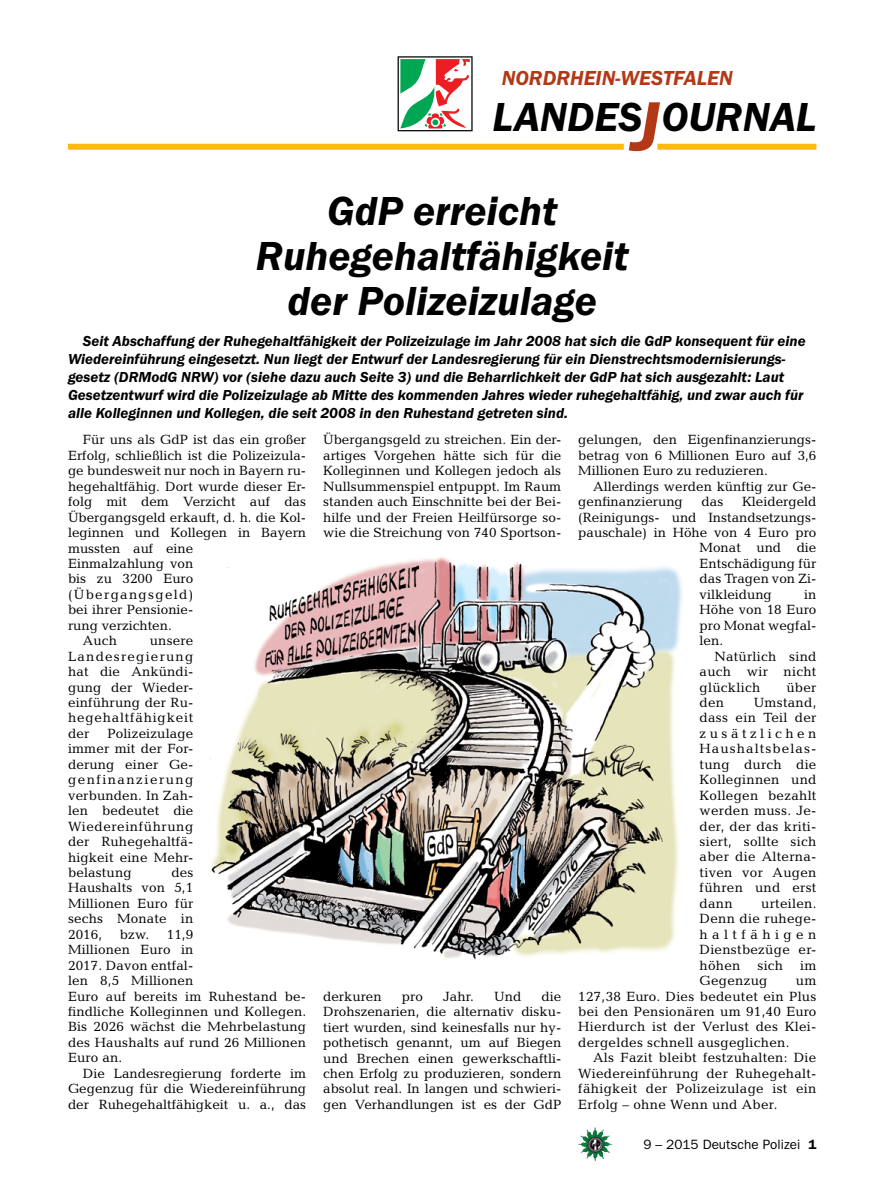
<style>
.page{position:relative;width:893px;height:1191px;background:#fff}
.page>*{position:absolute;margin:0;border:0;box-sizing:border-box;transform-origin:0 0}
.t1{font:italic 600 42px/45px "Franklin Gothic Itc T";color:#000;text-align:center}
.t2{font:italic 600 21px "Franklin Gothic Itc T";color:#b33916}
.t3{font:italic 600 15px/18px "Franklin Gothic Itc T";color:#000}
.t4{font:13.5px/15.5px "Candida";color:#000;text-align:justify}
.t5{font:13.5px "Franklin Gothic";color:#000}
.t6{font:13.5px "Candida";letter-spacing:.1em;color:#000}
.t7{font:13.5px "Candida";letter-spacing:.02em;color:#000}
.s1{font-size:72px;color:#b33916}
.s2{font-weight:600}
</style>
<div class="page">
<img style="left:578px;top:1127px;width:17px;height:25px">
<svg style="left:398px;top:56px;width:75px;height:75px"></svg>
<div style="left:657px;top:144px;width:159px;height:6px;background:#fdb913"></div>
<div style="left:68px;top:144px;width:556px;height:6px;background:#fdb913"></div>
<img style="left:210px;top:557px;width:472px;height:403px">
<h2 class="t2" style="left:502px;top:66px;width:233px">NORDRHEIN-WESTFALEN</h2>
<h1 class="t1" style="left:492px;top:94px;width:325px">LANDES<span class="s1">J</span>OURNAL</h1>
<h1 class="t1" style="left:256px;top:188px;width:374px">GdP erreicht<br>Ruhegehaltfähigkeit der Polizeizulage</h1>
<p class="t3" style="left:68px;top:332px;width:739px;text-indent:15px">Seit Abschaffung der Ruhegehaltfähigkeit der Polizeizulage im Jahr 2008 hat sich die GdP konsequent für eine Wiedereinführung eingesetzt. Nun liegt der Entwurf der Landesregierung für ein Dienstrechtsmodernisierungs&shy;gesetz (DRModG NRW) vor (siehe dazu auch Seite 3) und die Beharrlichkeit der GdP hat sich ausgezahlt: Laut Gesetzentwurf wird die Polizeizulage ab Mitte des kommenden Jahres wieder ruhegehaltfähig, und zwar auch für alle Kolleginnen und Kollegen, die seit 2008 in den Ruhestand getreten sind.</p>
<p class="t4" style="left:323px;top:432px;width:240px">Übergangsgeld zu streichen. Ein der&shy;artiges Vorgehen hätte sich für die Kolleginnen und Kollegen jedoch als Nullsummenspiel entpuppt. Im Raum standen auch Einschnitte bei der Bei&shy;hilfe und der Freien Heilfürsorge so&shy;wie die Streichung von 740 Sportson-</p>
<p class="t4" style="left:578px;top:432px;width:240px">gelungen, den Eigenfinanzierungs&shy;betrag von 6 Millionen Euro auf 3,6<br>Millionen Euro zu reduzieren.</p>
<p class="t4" style="left:578px;top:478px;width:240px;text-indent:15px">Allerdings werden künftig zur Ge&shy;genfinanzierung</p>
<p class="t4" style="left:83px;top:432px;width:225px">Für uns als GdP ist das ein großer</p>
<p class="t4" style="left:68px;top:447px;width:240px">Erfolg, schließlich ist die Polizeizula-</p>
<p class="t4" style="left:68px;top:463px;width:240px">ge bundesweit nur noch in Bayern ru-</p>
<p class="t4" style="left:68px;top:478px;width:240px">hegehaltfähig. Dort wurde dieser Er-</p>
<p class="t4" style="left:68px;top:494px;width:240px">folg mit dem Verzicht auf das</p>
<p class="t4" style="left:68px;top:509px;width:240px">Übergangsgeld erkauft, d. h. die Kol-</p>
<p class="t4" style="left:68px;top:525px;width:240px">leginnen und Kollegen in Bayern</p>
<p class="t4" style="left:68px;top:540px;width:127px">mussten auf eine</p>
<p class="t4" style="left:68px;top:555px;width:127px">Einmalzahlung von</p>
<p class="t4" style="left:68px;top:571px;width:127px">bis zu 3200 Euro</p>
<p class="t6" style="left:68px;top:586px;width:127px">(Übergangsgeld)</p>
<p class="t4" style="left:68px;top:602px;width:127px">bei ihrer Pensionie-</p>
<p class="t4" style="left:68px;top:617px;width:105px">rung verzichten.</p>
<p class="t4" style="left:83px;top:633px;width:36px">Auch</p>
<p class="t4" style="left:702px;top:494px;width:23px">das</p>
<p class="t4" style="left:742px;top:494px;width:76px">Kleidergeld</p>
<p class="t4" style="left:578px;top:509px;width:240px">(Reinigungs- und Instandsetzungs-</p>
<p class="t4" style="left:578px;top:525px;width:240px">pauschale) in Höhe von 4 Euro pro</p>
<p class="t4" style="left:700px;top:540px;width:118px">Monat und die</p>
<p class="t4" style="left:700px;top:555px;width:118px">Entschädigung für</p>
<p class="t4" style="left:700px;top:571px;width:118px">das Tragen von Zi-</p>
<p class="t4" style="left:700px;top:586px;width:74px">vilkleidung</p>
<p class="t4" style="left:700px;top:586px;width:118px;text-indent:105px">in Höhe von 18 Euro pro Monat wegfal&shy;len.</p>
<p class="t4" style="left:700px;top:648px;width:118px;text-indent:15px">Natürlich sind auch wir nicht glücklich</p>
<p class="t4" style="left:68px;top:633px;width:127px;text-indent:82px">unsere Landesregierung hat die Ankündi&shy;gung der Wieder&shy;einführung der Ru&shy;hegehaltfähigkeit der</p>
<p class="t4" style="left:786px;top:679px;width:32px">über</p>
<p class="t4" style="left:700px;top:694px;width:118px;text-indent:54px">Umstand, dass ein Teil der zusätzlichen Haushaltsbelas&shy;tung durch die Kolleginnen und Kollegen bezahlt werden muss. Je&shy;der, der das kriti&shy;siert, sollte sich aber die Alterna&shy;tiven vor Augen führen und erst dann</p>
<p class="t4" style="left:700px;top:694px;width:26px">den</p>
<p class="t4" style="left:68px;top:725px;width:127px;text-indent:39px">Polizeizulage immer mit der For&shy;derung einer Ge&shy;genfinanzierung verbunden. In Zah&shy;len bedeutet die Wiedereinführung der Ruhegehaltfä&shy;higkeit eine Mehr&shy;belastung</p>
<p class="t4" style="left:68px;top:864px;width:127px;text-indent:103px">des Haushalts von 5,1<br>Millionen Euro für sechs Monate in 2016,</p>
<p class="t4" style="left:700px;top:895px;width:118px;text-indent:62px">urteilen.<br>Denn die ruhege&shy;haltfähigen Dienstbezüge er&shy;höhen</p>
<p class="t4" style="left:120px;top:926px;width:31px">bzw.</p>
<p class="t4" style="left:68px;top:926px;width:240px;text-align:left;text-indent:99px">11,9<br>Millionen Euro in<br>2017. Davon entfal-<br>len 8,5 Millionen<br>Euro auf bereits im Ruhestand be&shy;findliche Kolleginnen und Kollegen.<br>Bis 2026 wächst die Mehrbelastung des Haushalts auf rund 26 Millionen<br>Euro an.</p>
<p class="t4" style="left:68px;top:1065px;width:240px;text-indent:15px">Die Landesregierung forderte im Gegenzug für die Wiedereinführung der Ruhegehaltfähigkeit u. a., das</p>
<p class="t4" style="left:757px;top:957px;width:27px">sich</p>
<p class="t4" style="left:800px;top:957px;width:18px">im</p>
<p class="t7" style="left:700px;top:972px;width:69px">Gegenzug</p>
<p class="t4" style="left:578px;top:972px;width:240px;text-indent:218px">um 127,38 Euro. Dies bedeutet ein Plus bei den Pensionären um 91,40 Euro Hierdurch ist der Verlust des Klei&shy;dergeldes schnell ausgeglichen.</p>
<p class="t4" style="left:578px;top:1050px;width:240px;text-indent:15px">Als Fazit bleibt festzuhalten: Die Wiedereinführung der Ruhegehalt&shy;fähigkeit der Polizeizulage ist ein Erfolg – ohne Wenn und Aber.</p>
<p class="t4" style="left:323px;top:988px;width:240px;text-indent:218px">die Drohszenarien, die alternativ disku&shy;tiert wurden, sind keinesfalls nur hy&shy;pothetisch genannt, um auf Biegen und Brechen einen gewerkschaftli&shy;chen Erfolg zu produzieren, sondern absolut real. In langen und schwieri&shy;gen Verhandlungen ist es der GdP</p>
<p class="t4" style="left:323px;top:988px;width:60px">derkuren</p>
<p class="t4" style="left:402px;top:988px;width:23px">pro</p>
<p class="t4" style="left:443px;top:988px;width:32px">Jahr.</p>
<p class="t4" style="left:494px;top:988px;width:28px">Und</p>
<p class="t5" style="left:643px;top:1136px;width:175px">9 – 2015 Deutsche Polizei <span class="s2">1</span></p>
</div>
